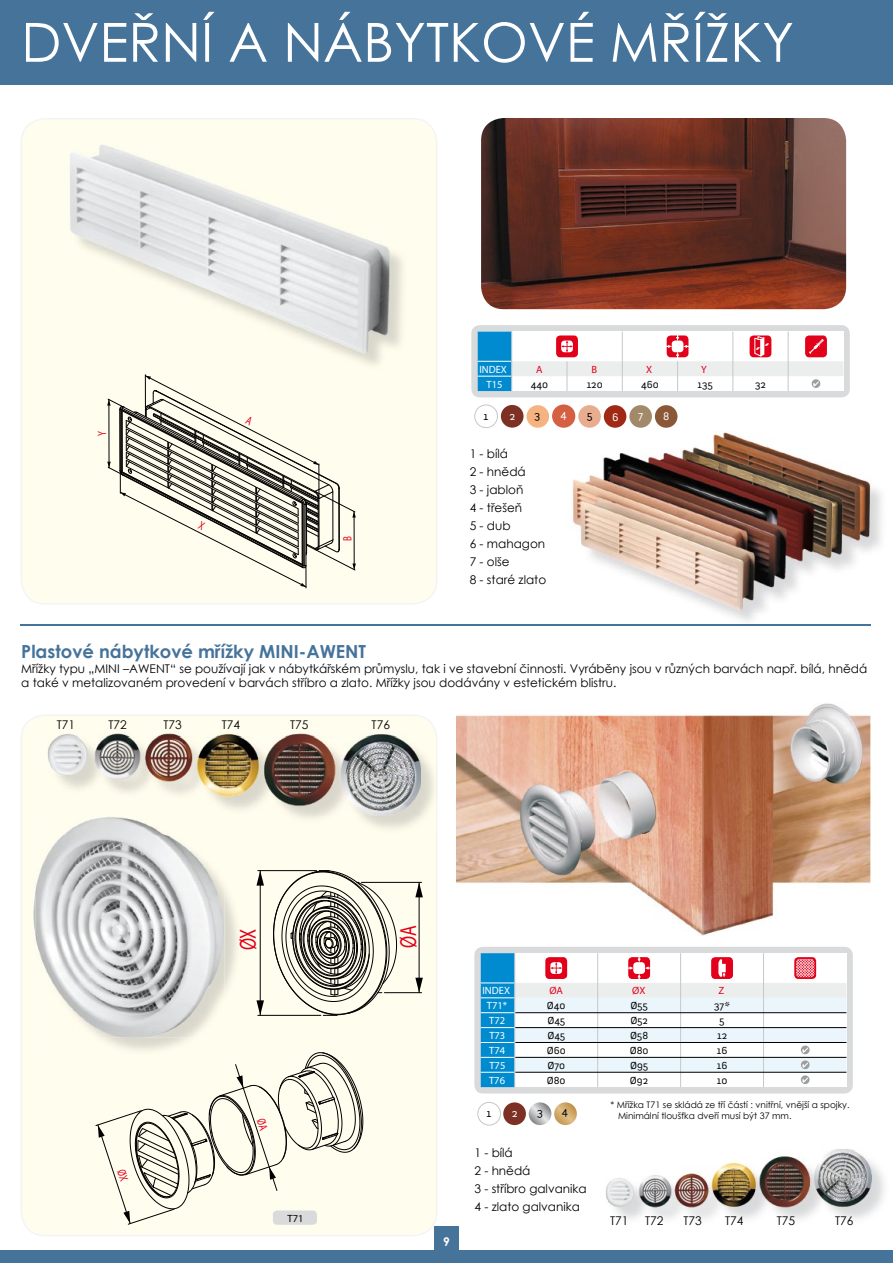
<style>
.page{position:relative;width:893px;height:1263px;background:#fff}
.page>*{position:absolute;margin:0;border:0;box-sizing:border-box;transform-origin:0 0}
.t1{font:54px "Century Gothic";color:#fff}
.t2{font:23.4px "Myriad Pro";color:#e2001a;scale:.75 1}
.t3{font:700 18px "Century Gothic";color:#45739a}
.t4{font:12px/18px "Century Gothic";color:#000}
.t5{font:12px "Myriad Pro";color:#e2001a;scale:.75 1}
.t6{font:700 12px "Century Gothic";color:#fff}
.t7{font:11.55px "Anivers";color:#fff}
.t8{font:11.25px "Anivers";color:#000}
.t9{font:11.25px "Anivers";color:#fff}
.t10{font:10.5px "Anivers";color:#000}
.t11{font:700 10.5px "Anivers";color:#fff}
.t12{font:700 10.5px "Anivers";color:#e2001a}
.t13{font:700 10.5px "Anivers";color:#000}
.t14{font:9px/10.8px "Century Gothic";color:#000}
</style>
<div class="page">
<div style="left:21px;top:118px;width:416px;height:486px;background:#fffded"></div>
<div style="left:0;top:0;width:893px;height:85px;background:#45739a"></div>
<div style="left:0;top:1250px;width:893px;height:13px;background:#45739a"></div>
<hr style="left:21px;top:624px;width:850px;height:1px;background:#45739a">
<img style="left:72px;top:147px;width:335px;height:224px">
<img style="left:72px;top:147px;width:317px;height:206px">
<img style="left:481px;top:118px;width:365px;height:191px">
<img style="left:575px;top:487px;width:307px;height:139px">
<img style="left:575px;top:624px;width:296px;height:1px">
<img style="left:575px;top:436px;width:297px;height:177px">
<div style="left:21px;top:715px;width:416px;height:521px;background:#fffded"></div>
<img style="left:36px;top:834px;width:207px;height:221px">
<img style="left:32px;top:817px;width:18px;height:221px">
<img style="left:36px;top:819px;width:189px;height:219px">
<img style="left:615px;top:1163px;width:269px;height:57px">
<img style="left:606px;top:1149px;width:249px;height:52px">
<img style="left:608px;top:1151px;width:263px;height:57px">
<img style="left:457px;top:703px;width:414px;height:232px">
<div style="left:434px;top:1226px;width:25px;height:37px;background:#45739a"></div>
<div style="left:471px;top:325px;width:379px;height:72px;background:#d9dadb;border-radius:9px"></div>
<svg style="left:478px;top:331px;width:365px;height:60px;background:#e0dfe7"></svg>
<div style="left:474px;top:404px;width:24px;height:24px;border:1px solid #c6c7c8;border-radius:50%"></div>
<div style="left:501px;top:405px;width:23px;height:23px;background:#7c3124;border-radius:50%"></div>
<div style="left:526px;top:405px;width:23px;height:23px;background:#f6b382;border-radius:50%"></div>
<div style="left:552px;top:404px;width:23px;height:24px;background:#d55f43;border-radius:50%"></div>
<div style="left:578px;top:405px;width:23px;height:23px;background:#e8ad8e;border-radius:50%"></div>
<div style="left:604px;top:405px;width:22px;height:23px;background:#9f2914;border-radius:50%"></div>
<div style="left:629px;top:405px;width:23px;height:23px;background:#a1896a;border-radius:50%"></div>
<div style="left:655px;top:405px;width:22px;height:23px;background:#8a5737;border-radius:50%"></div>
<div style="left:474px;top:947px;width:379px;height:146px;background:#d9dadb;border-radius:9px"></div>
<svg style="left:481px;top:953px;width:365px;height:134px;background:#d7e0e8"></svg>
<svg style="left:529px;top:1102px;width:22px;height:23px"></svg>
<div style="left:477px;top:1102px;width:24px;height:23px;border:1px solid #c6c7c8;border-radius:50%"></div>
<svg style="left:554px;top:1102px;width:23px;height:23px"></svg>
<div style="left:503px;top:1102px;width:23px;height:23px;background:#7c3124;border-radius:50%"></div>
<svg style="left:273px;top:869px;width:124px;height:149px;background:#bfbeb2"></svg>
<svg style="left:256px;top:871px;width:8px;height:15px"></svg>
<svg style="left:256px;top:1000px;width:8px;height:15px"></svg>
<hr style="left:258px;top:870px;width:59px;height:1px;background:#000">
<hr style="left:258px;top:1015px;width:63px;height:1px;background:#000">
<hr style="left:260px;top:871px;width:1px;height:144px;background:#000">
<svg style="left:415px;top:882px;width:8px;height:15px"></svg>
<svg style="left:415px;top:978px;width:8px;height:15px"></svg>
<hr style="left:361px;top:882px;width:61px;height:1px;background:#000">
<hr style="left:384px;top:992px;width:38px;height:1px;background:#000">
<hr style="left:419px;top:882px;width:1px;height:111px;background:#000">
<img style="left:50px;top:737px;width:386px;height:97px">
<img style="left:436px;top:737px;width:1px;height:97px">
<img style="left:225px;top:819px;width:18px;height:15px">
<img style="left:50px;top:817px;width:175px;height:17px">
<img style="left:48px;top:732px;width:373px;height:84px">
<img style="left:50px;top:737px;width:371px;height:79px">
<svg style="left:107px;top:373px;width:249px;height:217px;background:#d9d8ca"></svg>
<svg style="left:95px;top:1052px;width:268px;height:173px;background:#eae8d9"></svg>
<h1 class="t1" style="left:21px;top:5px;width:774px">DVEŘNÍ A NÁBYTKOVÉ MŘÍŽKY</h1>
<p class="t5" style="left:95px;top:436px;width:8px;rotate:-90deg">Y</p>
<p class="t5" style="left:340px;top:541px;width:8px;rotate:-90deg">B</p>
<p class="t11" style="left:479px;top:363px;width:29px">INDEX</p>
<p class="t12" style="left:536px;top:363px;width:8px">A</p>
<p class="t12" style="left:591px;top:363px;width:7px">B</p>
<p class="t12" style="left:646px;top:363px;width:7px">X</p>
<p class="t12" style="left:701px;top:363px;width:7px">Y</p>
<p class="t11" style="left:486px;top:378px;width:17px">T15</p>
<p class="t10" style="left:531px;top:378px;width:19px">440</p>
<p class="t10" style="left:587px;top:378px;width:17px">120</p>
<p class="t10" style="left:641px;top:378px;width:19px">460</p>
<p class="t10" style="left:698px;top:378px;width:17px">135</p>
<p class="t10" style="left:755px;top:378px;width:12px">32</p>
<p class="t8" style="left:484px;top:410px;width:6px">1</p>
<p class="t9" style="left:509px;top:410px;width:7px">2</p>
<p class="t8" style="left:534px;top:409px;width:7px">3</p>
<p class="t7" style="left:561px;top:408px;width:8px">4</p>
<p class="t8" style="left:587px;top:409px;width:7px">5</p>
<p class="t9" style="left:612px;top:411px;width:8px">6</p>
<p class="t9" style="left:638px;top:409px;width:7px">7</p>
<p class="t9" style="left:663px;top:410px;width:8px">8</p>
<p class="t4" style="left:470px;top:444px;width:78px">1 - bílá<br>2 - hnědá<br>3 - jabloň<br>4 - třešeň<br>5 - dub<br>6 - mahagon<br>7 - olše<br>8 - staré zlato</p>
<h3 class="t3" style="left:21px;top:638px;width:346px">Plastové nábytkové mřížky MINI-AWENT</h3>
<p class="t4" style="left:21px;top:661px;width:847px;line-height:14.4px">Mřížky typu „MINI –AWENT“ se používají jak v nábytkářském průmyslu, tak i ve stavební činnosti. Vyráběny jsou v různých barvách např. bílá, hnědá a také v metalizovaném provedení v barvách stříbro a zlato. Mřížky jsou dodávány v estetickém blistru.</p>
<p class="t4" style="left:57px;top:715px;width:20px">T71</p>
<p class="t4" style="left:109px;top:715px;width:20px">T72</p>
<p class="t4" style="left:163px;top:715px;width:20px">T73</p>
<p class="t4" style="left:222px;top:715px;width:20px">T74</p>
<p class="t4" style="left:290px;top:715px;width:20px">T75</p>
<p class="t4" style="left:372px;top:715px;width:20px">T76</p>
<h2 class="t2" style="left:234px;top:950px;width:30px;rotate:-90deg">ØX</h2>
<h2 class="t2" style="left:394px;top:947px;width:32px;rotate:-90deg">ØA</h2>
<p class="t13" style="left:288px;top:1211px;width:17px">T71</p>
<p class="t6" style="left:443px;top:1232px;width:8px">9</p>
<p class="t11" style="left:482px;top:984px;width:29px">INDEX</p>
<p class="t12" style="left:549px;top:984px;width:15px">ØA</p>
<p class="t12" style="left:632px;top:984px;width:15px">ØX</p>
<p class="t12" style="left:719px;top:984px;width:7px">Z</p>
<p class="t11" style="left:487px;top:999px;width:22px">T71*</p>
<p class="t10" style="left:547px;top:1000px;width:20px">Ø40</p>
<p class="t10" style="left:630px;top:1000px;width:19px">Ø55</p>
<p class="t10" style="left:714px;top:1000px;width:17px">37*</p>
<p class="t11" style="left:489px;top:1014px;width:17px">T72</p>
<p class="t10" style="left:547px;top:1015px;width:19px">Ø45</p>
<p class="t10" style="left:630px;top:1015px;width:19px">Ø52</p>
<p class="t10" style="left:719px;top:1015px;width:7px">5</p>
<p class="t11" style="left:489px;top:1029px;width:17px">T73</p>
<p class="t10" style="left:547px;top:1030px;width:19px">Ø45</p>
<p class="t10" style="left:630px;top:1030px;width:19px">Ø58</p>
<p class="t10" style="left:717px;top:1030px;width:12px">12</p>
<p class="t11" style="left:489px;top:1044px;width:17px">T74</p>
<p class="t10" style="left:547px;top:1044px;width:20px">Ø60</p>
<p class="t10" style="left:630px;top:1044px;width:20px">Ø80</p>
<p class="t10" style="left:717px;top:1044px;width:12px">16</p>
<p class="t11" style="left:489px;top:1059px;width:17px">T75</p>
<p class="t10" style="left:547px;top:1059px;width:19px">Ø70</p>
<p class="t10" style="left:630px;top:1059px;width:20px">Ø95</p>
<p class="t10" style="left:717px;top:1059px;width:12px">16</p>
<p class="t11" style="left:489px;top:1074px;width:17px">T76</p>
<p class="t10" style="left:547px;top:1074px;width:20px">Ø80</p>
<p class="t10" style="left:630px;top:1074px;width:20px">Ø92</p>
<p class="t10" style="left:717px;top:1074px;width:12px">10</p>
<p class="t8" style="left:487px;top:1107px;width:6px">1</p>
<p class="t9" style="left:512px;top:1107px;width:7px">2</p>
<p class="t8" style="left:537px;top:1106px;width:7px">3</p>
<p class="t8" style="left:562px;top:1105px;width:8px">4</p>
<p class="t14" style="left:618px;top:1099px;width:233px;text-indent:-7px">* Mřížka T71 se skládá ze tří částí : vnitřní, vnější a spojky.<br>Minimální tloušťka dveří musí být 37 mm.</p>
<p class="t4" style="left:474px;top:1143px;width:114px">1 - bílá<br>2 - hnědá<br>3 - stříbro galvanika<br>4 - zlato galvanika</p>
<p class="t4" style="left:610px;top:1212px;width:20px">T71</p>
<p class="t4" style="left:645px;top:1212px;width:20px">T72</p>
<p class="t4" style="left:683px;top:1212px;width:20px">T73</p>
<p class="t4" style="left:725px;top:1212px;width:20px">T74</p>
<p class="t4" style="left:777px;top:1212px;width:20px">T75</p>
<p class="t4" style="left:835px;top:1212px;width:20px">T76</p>
</div>
